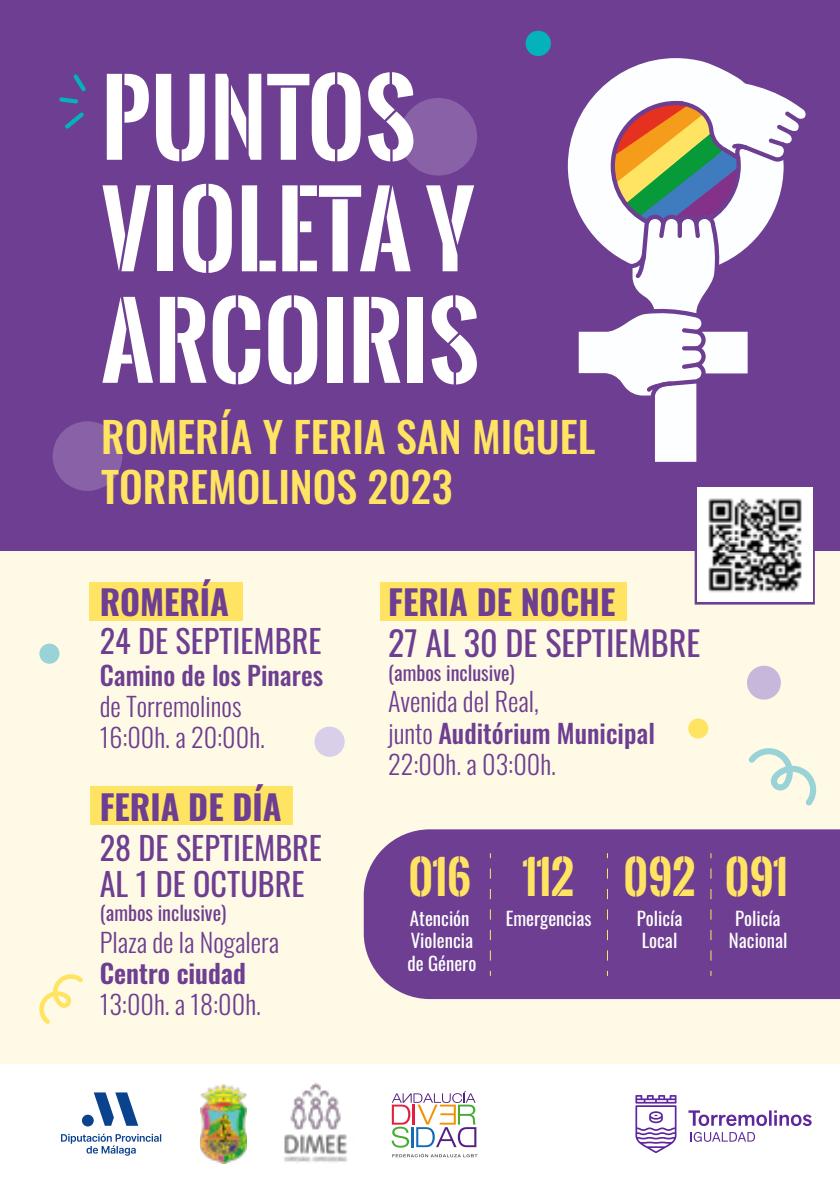
<style>
.page{position:relative;width:840px;height:1191px;background:#fff}
.page>*{position:absolute;margin:0;border:0;box-sizing:border-box;transform-origin:0 0}
.t1{font:700 98.8px/111.4px "Oswald Stencil";color:#fff}
.t2{font:700 45px "Oswald Stencil";color:#ffe463}
.t3{font:500 42px/50.4px "Oswald";color:#ffe463}
.t4{font:700 34.2px "Oswald";color:#6d3e91}
.t5{font:34.2px "Oswald";color:#6d3e91}
.t6{font:32.2px/36.2px "Oswald";color:#6d3e91}
.t7{font:300 26.2px/31.4px "Oswald";color:#6d3e91}
.t8{font:500 26.2px "Oswald";color:#6d3e91}
.t9{font:600 26.2px "Oswald";color:#6d3e91}
.t10{font:20px "Oswald";color:#6d3e91}
.t11{font:18.8px/22.6px "Oswald";color:#fff}
.t12{font:18.4px "Oswald";color:#fff}
.s1{font-weight:500}
</style>
<div class="page">
<div style="left:0;top:550px;width:839px;height:513px;background:#fffae5"></div>
<div style="left:89px;top:582px;width:154px;height:38px;background:#ffe463"></div>
<div style="left:380px;top:582px;width:246px;height:38px;background:#ffe463"></div>
<div style="left:89px;top:786px;width:203px;height:39px;background:#ffe463"></div>
<div style="left:0;top:0;width:839px;height:550px;background:#6d3e91"></div>
<svg style="left:39px;top:974px;width:44px;height:50px"></svg>
<svg style="left:748px;top:748px;width:68px;height:57px"></svg>
<svg style="left:59px;top:97px;width:19px;height:6px"></svg>
<svg style="left:73px;top:74px;width:13px;height:17px"></svg>
<svg style="left:65px;top:112px;width:19px;height:17px"></svg>
<div style="left:314px;top:726px;width:30px;height:31px;background:#d9cfe8;border-radius:50%"></div>
<div style="left:399px;top:98px;width:78px;height:77px;background:#8861a6;border-radius:50%"></div>
<div style="left:53px;top:421px;width:69px;height:70px;background:#8861a6;border-radius:50%"></div>
<div style="left:525px;top:31px;width:25px;height:25px;background:#03b2bb;border-radius:50%"></div>
<svg style="left:747px;top:665px;width:33px;height:35px"></svg>
<svg style="left:688px;top:718px;width:20px;height:21px"></svg>
<svg style="left:567px;top:58px;width:239px;height:404px"></svg>
<svg style="left:635px;top:1095px;width:176px;height:58px"></svg>
<svg style="left:39px;top:643px;width:20px;height:21px"></svg>
<svg style="left:61px;top:1092px;width:100px;height:63px"></svg>
<img style="left:201px;top:1084px;width:45px;height:80px">
<svg style="left:392px;top:1153px;width:85px;height:4px"></svg>
<svg style="left:391px;top:1091px;width:85px;height:56px"></svg>
<img style="left:284px;top:1082px;width:63px;height:81px">
<div style="left:363px;top:829px;width:476px;height:170px;background:#6d3e91"></div>
<svg style="left:484px;top:868px;width:6px;height:108px"></svg>
<svg style="left:606px;top:868px;width:1px;height:97px"></svg>
<svg style="left:710px;top:868px;width:1px;height:97px"></svg>
<div style="left:694px;top:484px;width:120px;height:120px;border:4px solid #6d3e91"></div>
<img style="left:697px;top:487px;width:114px;height:115px">
<h1 class="t1" style="left:101px;top:62px;width:379px">PUNTOS<br>VIOLETA Y<br>ARCOIRIS</h1>
<h3 class="t3" style="left:101px;top:414px;width:495px">ROMERÍA Y FERIA SAN MIGUEL<br>TORREMOLINOS 2023</h3>
<h3 class="t4" style="left:100px;top:571px;width:131px">ROMERÍA</h3>
<p class="t6" style="left:100px;top:620px;width:223px">24 DE SEPTIEMBRE</p>
<p class="t8" style="left:100px;top:651px;width:225px">Camino de los Pinares</p>
<p class="t7" style="left:100px;top:688px;width:166px">de Torremolinos<br>16:00h. a 20:00h.</p>
<h3 class="t4" style="left:100px;top:776px;width:183px">FERIA DE DÍA</h3>
<p class="t6" style="left:100px;top:826px;width:224px">28 DE SEPTIEMBRE<br>AL 1 DE OCTUBRE</p>
<p class="t10" style="left:100px;top:895px;width:128px">(ambos inclusive)</p>
<p class="t7" style="left:100px;top:923px;width:181px">Plaza de la Nogalera</p>
<p class="t9" style="left:100px;top:950px;width:147px">Centro ciudad</p>
<p class="t7" style="left:100px;top:986px;width:162px">13:00h. a 18:00h.</p>
<h3 class="t4" style="left:388px;top:571px;width:228px">FERIA DE NOCHE</h3>
<h3 class="t5" style="left:388px;top:612px;width:313px">27 AL 30 DE SEPTIEMBRE</h3>
<p class="t10" style="left:388px;top:655px;width:128px">(ambos inclusive)</p>
<p class="t7" style="left:388px;top:683px;width:268px">Avenida del Real,<br>junto <span class="s1">Auditórium Municipal<br></span>22:00h. a 03:00h.</p>
<h2 class="t2" style="left:408px;top:843px;width:64px">016</h2>
<p class="t11" style="left:407px;top:905px;width:70px">Atención<br>Violencia de Género</p>
<p class="t11" style="left:505px;top:905px;width:87px">Emergencias</p>
<h2 class="t2" style="left:522px;top:843px;width:53px">112</h2>
<p class="t12" style="left:399px;top:946px;width:69px">de Género</p>
<h2 class="t2" style="left:623px;top:843px;width:73px">092</h2>
<p class="t11" style="left:636px;top:905px;width:47px">Policía<br>Local</p>
<h2 class="t2" style="left:724px;top:843px;width:65px">091</h2>
<p class="t11" style="left:728px;top:905px;width:60px;text-align:center">Policía<br>Nacional</p>
</div>
